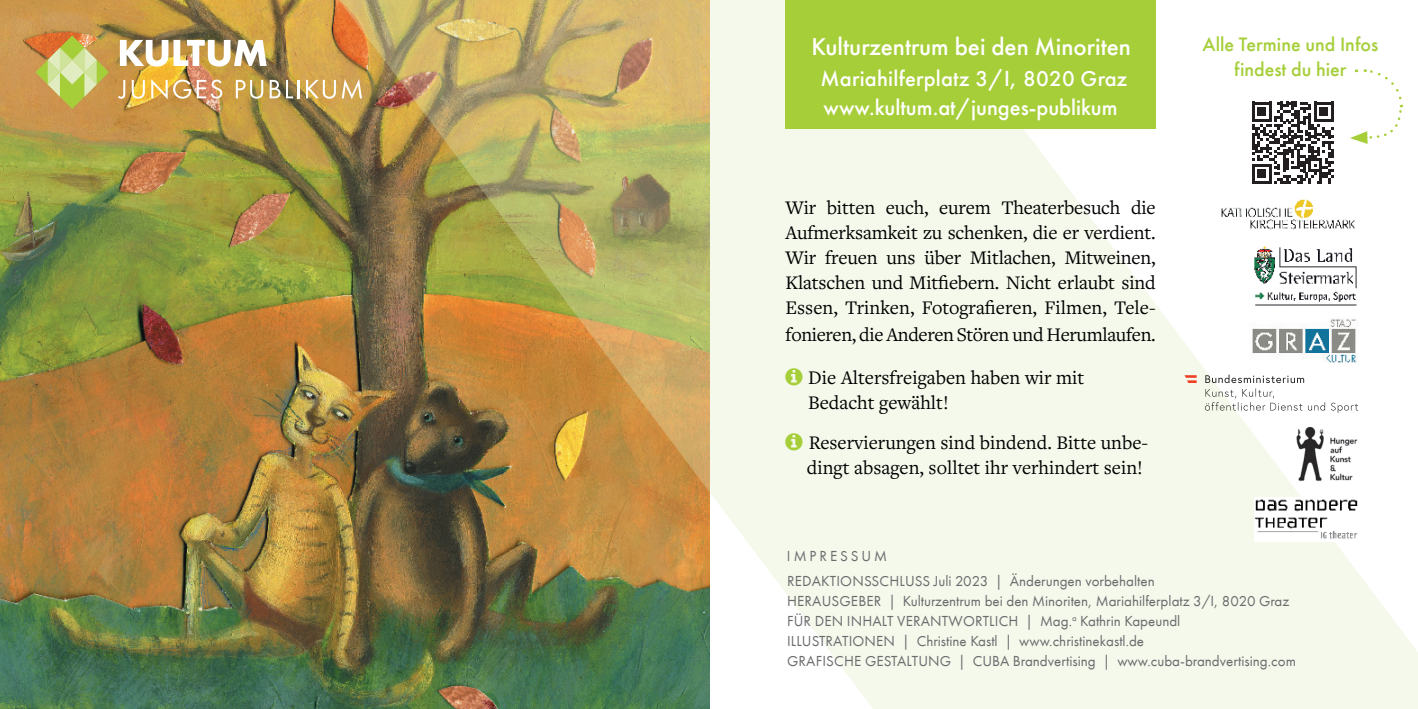
<style>
.page{position:relative;width:1418px;height:709px;background:#fff}
.page>*{position:absolute;margin:0;border:0;box-sizing:border-box;transform-origin:0 0}
.t1{font:500 25px "Futura PT";color:#fff}
.t2{font:500 22.5px/29.2px "Futura PT";color:#fff}
.t3{font:20px/25px "Freight Text Pro";color:#000}
.t4{font:500 20px/25px "Futura PT";color:#a6ce39;text-align:center}
.t5{font:15px/20px "Futura PT";color:#6c6c6f}
</style>
<div class="page">
<img style="left:0;top:0;width:243px;height:709px">
<img style="left:243px;top:0;width:1174px;height:709px">
<div style="left:785px;top:0;width:370px;height:129px;background:#a6ce39"></div>
<svg style="left:35px;top:35px;width:74px;height:74px;background:#c9b461"></svg>
<svg style="left:118px;top:80px;width:7px;height:19px"></svg>
<svg style="left:132px;top:80px;width:13px;height:19px"></svg>
<svg style="left:151px;top:79px;width:40px;height:20px"></svg>
<svg style="left:197px;top:80px;width:25px;height:19px"></svg>
<svg style="left:236px;top:80px;width:27px;height:19px"></svg>
<svg style="left:270px;top:80px;width:10px;height:18px"></svg>
<svg style="left:286px;top:80px;width:13px;height:18px"></svg>
<svg style="left:306px;top:80px;width:30px;height:19px"></svg>
<svg style="left:342px;top:79px;width:20px;height:20px"></svg>
<img style="left:120px;top:40px;width:147px;height:27px">
<img style="left:1293px;top:425px;width:65px;height:60px">
<img style="left:1249px;top:318px;width:109px;height:45px">
<img style="left:1251px;top:244px;width:107px;height:62px">
<img style="left:1218px;top:198px;width:140px;height:34px">
<svg style="left:1349px;top:68px;width:54px;height:76px"></svg>
<svg style="left:1204px;top:374px;width:154px;height:39px"></svg>
<svg style="left:1184px;top:375px;width:12px;height:8px"></svg>
<img style="left:1254px;top:497px;width:104px;height:45px">
<svg style="left:1251px;top:102px;width:82px;height:81px"></svg>
<svg style="left:785px;top:367px;width:17px;height:18px"></svg>
<svg style="left:785px;top:432px;width:17px;height:18px"></svg>
<p class="t1" style="left:811px;top:31px;width:321px">Kulturzentrum bei den Minoriten</p>
<p class="t2" style="left:820px;top:64px;width:308px">Mariahilferplatz 3/I, 8020 Graz www.kultum.at/junges-publikum</p>
<p class="t3" style="left:785px;top:194px;width:371px;text-align:justify">Wir bitten euch, eurem Theaterbesuch die Aufmerksamkeit zu schenken, die er verdient.<br>Wir freuen uns über Mitlachen, Mitweinen, Klatschen und Mitfiebern. Nicht erlaubt sind Essen, Trinken, Fotografieren, Filmen, Tele-</p>
<p class="t3" style="left:808px;top:313px;width:349px;line-height:42.5px;text-indent:-23px">fonieren, die Anderen Stören und Herumlaufen.<br>Die Altersfreigaben haben wir mit</p>
<p class="t3" style="left:808px;top:381px;width:341px;line-height:40px">Bedacht gewählt!<br>Reservierungen sind bindend. Bitte unbe-</p>
<p class="t3" style="left:806px;top:454px;width:337px">dingt absagen, solltet ihr verhindert sein!</p>
<p class="t4" style="left:1202px;top:32px;width:177px">Alle Termine und Infos findest du hier</p>
<p class="t5" style="left:787px;top:543px;width:369px;line-height:25px">IMPRESSUM<br>REDAKTIONSSCHLUSS Juli 2023 | Änderungen vorbehalten</p>
<p class="t5" style="left:787px;top:590px;width:510px">HERAUSGEBER | Kulturzentrum bei den Minoriten, Mariahilferplatz 3/I, 8020 Graz FÜR DEN INHALT VERANTWORTLICH | Mag.<sup>a</sup> Kathrin Kapeundl<br>ILLUSTRATIONEN | Christine Kastl | www.christinekastl.de<br>GRAFISCHE GESTALTUNG | CUBA Brandvertising | www.cuba-brandvertising.com</p>
</div>
